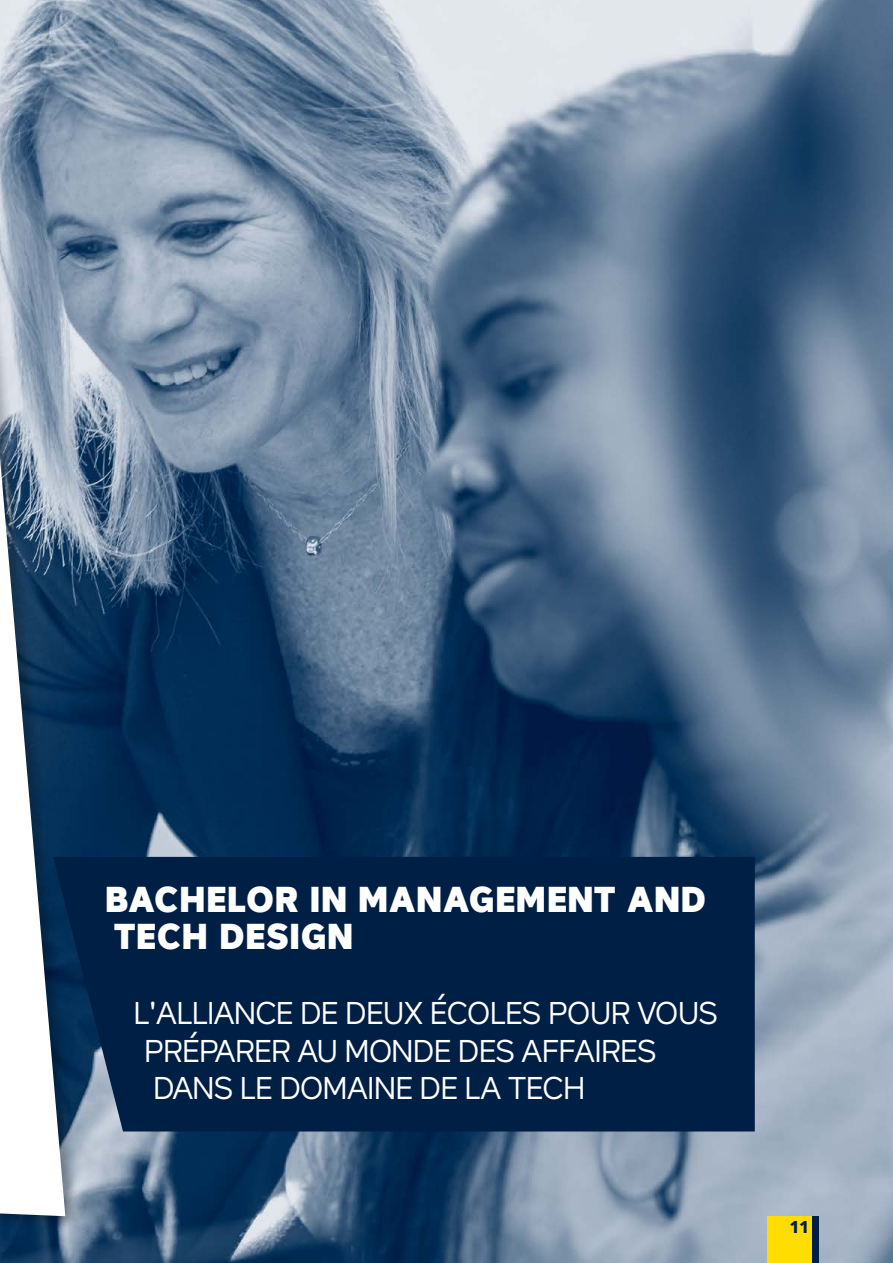
<style>
.page{position:relative;width:893px;height:1263px;background:#fff}
.page>*{position:absolute;margin:0;border:0;box-sizing:border-box;transform-origin:0 0}
.t1{font:900 36px/37.5px "Rutan";letter-spacing:.01em;color:#fff}
.t2{font:31.5px/37.5px "Rutan";letter-spacing:-.04em;color:#fff}
.t3{font:700 17.25px "Rutan";color:#001f44}
</style>
<div class="page">
<img style="left:0;top:0;width:893px;height:1263px">
<div style="left:81px;top:857px;width:674px;height:274px;background:#001f44"></div>
<div style="left:0;top:0;width:81px;height:1230px;background:#000;opacity:.25"></div>
<svg style="left:0;top:458px;width:65px;height:758px"></svg>
<div style="left:812px;top:1216px;width:7px;height:47px;background:#001f44"></div>
<div style="left:767px;top:1216px;width:45px;height:47px;background:#fd0"></div>
<p class="t1" style="left:105px;top:879px;width:603px">BACHELOR IN MANAGEMENT AND<br>TECH DESIGN</p>
<p class="t2" style="left:144px;top:993px;width:576px;text-indent:-11px">L'ALLIANCE DE DEUX ÉCOLES POUR VOUS<br>PRÉPARER AU MONDE DES AFFAIRES<br>DANS LE DOMAINE DE LA TECH</p>
<p class="t3" style="left:790px;top:1212px;width:19px">11</p>
</div>
